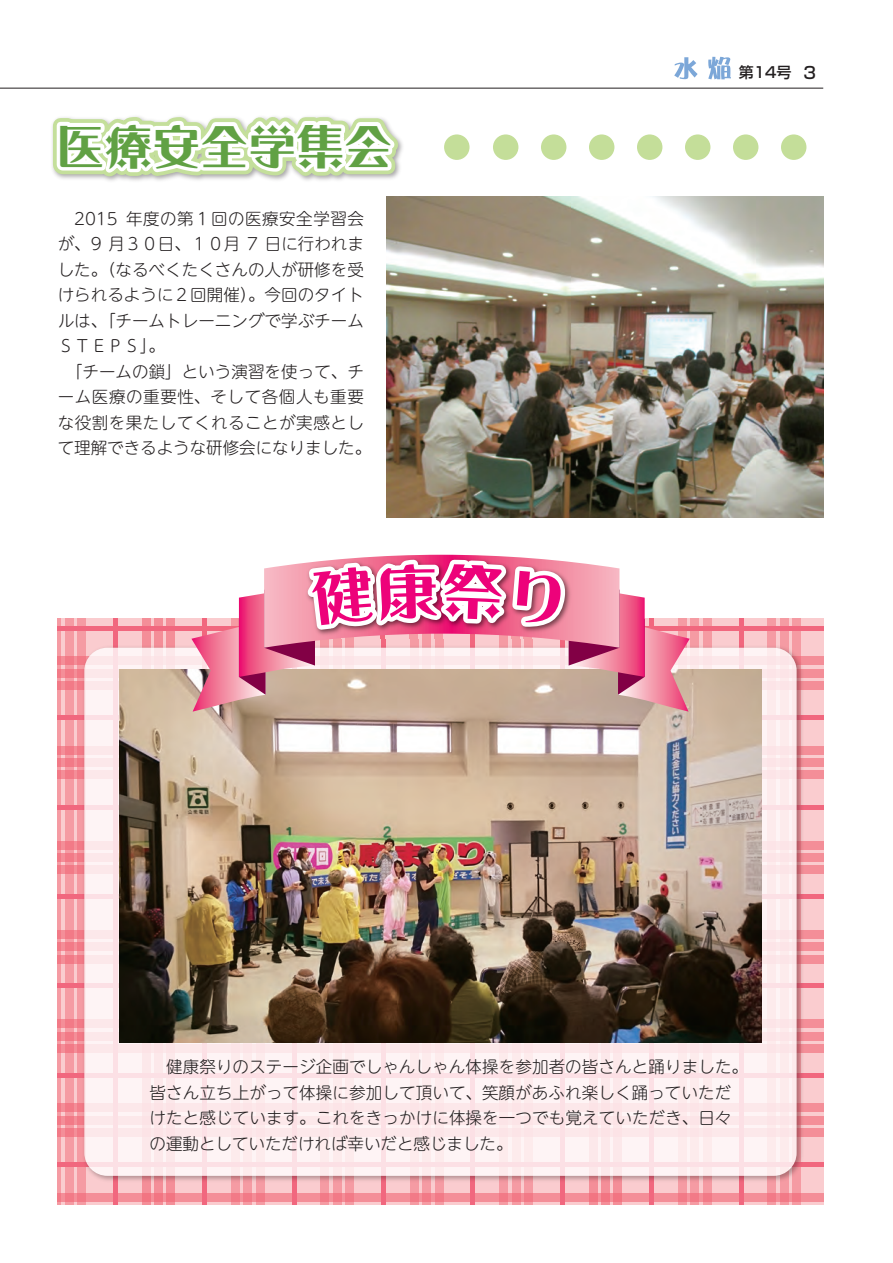
<style>
.page{position:relative;width:893px;height:1263px;background:#fff}
.page>*{position:absolute;margin:0;border:0;box-sizing:border-box;transform-origin:0 0}
.t1{font:48px "DFP Roman Yuki W9 90 pv RKSJ H";color:#61a144}
.t2{font:300 16.5px/25.5px "UD Shin M Go Pro";letter-spacing:.01em;color:#231f20}
.t3{font:500 15px "Shin Go Pr 6";color:#231f20}
.s1{font-size:16.5px}
</style>
<div class="page">
<svg style="left:58px;top:619px;width:765px;height:586px;background:#f6a4ac"></svg>
<img style="left:80px;top:643px;width:725px;height:541px">
<div style="left:84px;top:648px;width:713px;height:528px;background:#fdebec;border-radius:23px"></div>
<svg style="left:674px;top:57px;width:24px;height:22px"></svg>
<svg style="left:708px;top:57px;width:23px;height:22px"></svg>
<hr style="left:0;top:88px;width:823px;height:1px;background:#231f20">
<svg style="left:52px;top:116px;width:378px;height:150px"></svg>
<div style="left:493px;top:134px;width:25px;height:26px;background:#c4de99;border-radius:50%"></div>
<div style="left:444px;top:134px;width:26px;height:26px;background:#c4de99;border-radius:50%"></div>
<div style="left:541px;top:134px;width:25px;height:26px;background:#c4de99;border-radius:50%"></div>
<div style="left:589px;top:134px;width:25px;height:26px;background:#c4de99;border-radius:50%"></div>
<div style="left:637px;top:134px;width:25px;height:26px;background:#c4de99;border-radius:50%"></div>
<div style="left:685px;top:134px;width:25px;height:26px;background:#c4de99;border-radius:50%"></div>
<div style="left:733px;top:134px;width:25px;height:26px;background:#c4de99;border-radius:50%"></div>
<div style="left:781px;top:134px;width:25px;height:26px;background:#c4de99;border-radius:50%"></div>
<img style="left:387px;top:197px;width:436px;height:321px">
<img style="left:119px;top:670px;width:643px;height:373px">
<svg style="left:191px;top:555px;width:499px;height:157px"></svg>
<h1 class="t1" style="left:57px;top:122px;width:338px">医療安全学集会</h1>
<p class="t2" style="left:58px;top:205px;width:315px">　2015 年度の第１回の医療安全学習会が、9 月３０日、１０月 7 日に行われました。（なるべくたくさんの人が研修を受けられるように２回開催）。今回のタイトルは、「チームトレーニングで学ぶチーム<br>ＳＴＥＰＳ」。<br>　「チームの鎖」という演習を使って、チーム医療の重要性、そして各個人も重要な役割を果たしてくれることが実感として理解できるような研修会になりました。</p>
<p class="t3" style="left:739px;top:60px;width:79px">第14号 <span class="s1">3</span></p>
<p class="t2" style="left:150px;top:1053px;width:600px">　健康祭りのステージ企画でしゃんしゃん体操を参加者の皆さんと踊りました。皆さん立ち上がって体操に参加して頂いて、笑顔があふれ楽しく踊っていただけたと感じています。これをきっかけに体操を一つでも覚えていただき、日々の運動としていただければ幸いだと感じました。</p>
</div>
